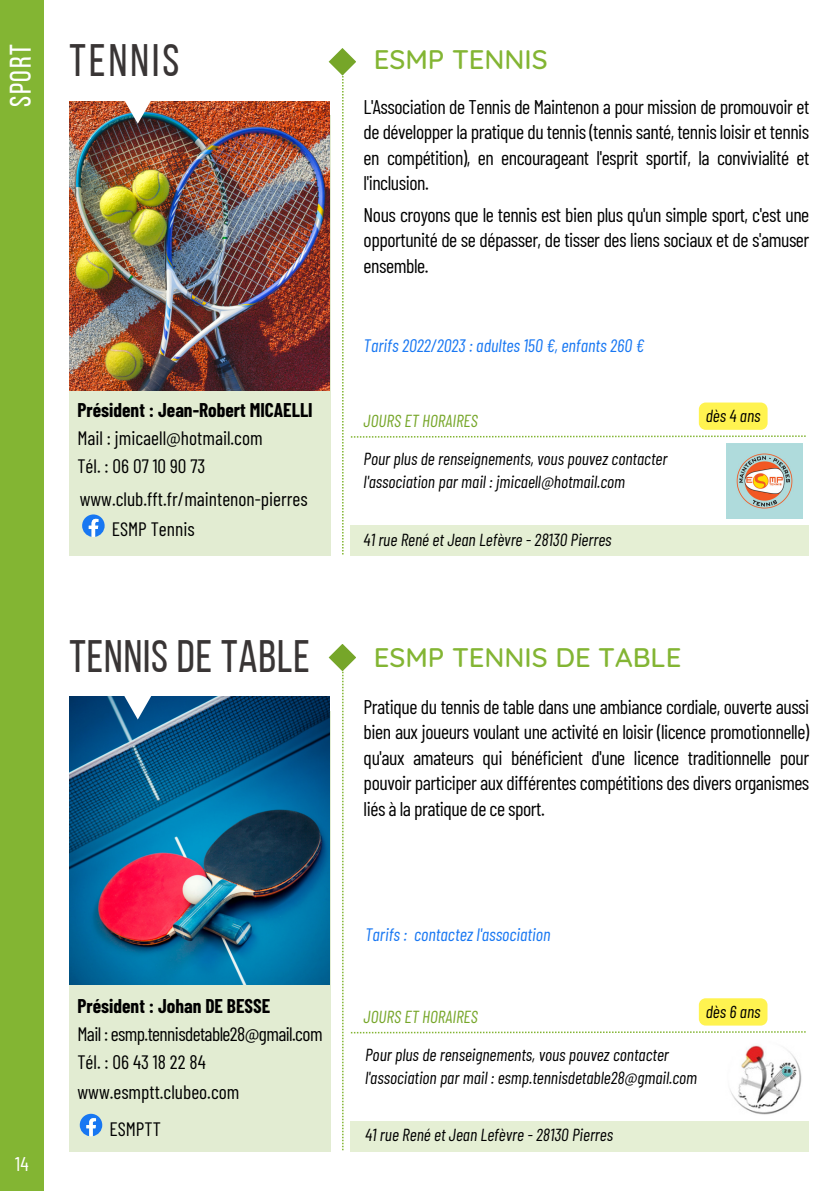
<style>
.page{position:relative;width:839px;height:1191px;background:#fff}
.page>*{position:absolute;margin:0;border:0;box-sizing:border-box;transform-origin:0 0}
.t1{font:45.4px "Bebas Neue";letter-spacing:.02em;color:#393535}
.t2{font:29.8px "Bebas Neue";letter-spacing:.06em;color:#fff}
.t3{font:500 27.4px "Quicksand";color:#83b533}
.t4{font:19.8px/25.6px "Barlow Condensed";letter-spacing:-.025em;color:#000;text-align:justify}
.t5{font:19.8px "Barlow Condensed";color:#fff}
.t6{font:19.4px "Barlow Condensed";color:#000}
.t7{font:700 19.4px "Barlow Condensed";color:#000}
.t8{font:19.4px "Barlow Condensed";letter-spacing:-.03em;color:#000}
.t9{font:italic 18px "Barlow Condensed";color:#1877f2}
.t10{font:italic 17.4px/23.2px "Barlow Condensed";color:#000}
.t11{font:italic 17.4px "Barlow Condensed";color:#76a629}
</style>
<div class="page">
<div style="left:0;top:0;width:44px;height:1191px;background:#83b533"></div>
<div style="left:351px;top:525px;width:457px;height:31px;background:#e5efd4"></div>
<div style="left:69px;top:116px;width:261px;height:440px;background:#e2ecd2"></div>
<img style="left:70px;top:101px;width:258px;height:290px">
<svg style="left:122px;top:101px;width:36px;height:40px"></svg>
<svg style="left:82px;top:514px;width:23px;height:23px"></svg>
<div style="left:351px;top:1121px;width:457px;height:30px;background:#e5efd4"></div>
<div style="left:69px;top:711px;width:261px;height:441px;background:#e2ecd2"></div>
<img style="left:70px;top:697px;width:258px;height:288px">
<svg style="left:122px;top:696px;width:36px;height:41px"></svg>
<svg style="left:80px;top:1114px;width:22px;height:22px"></svg>
<svg style="left:328px;top:48px;width:477px;height:506px"></svg>
<svg style="left:328px;top:644px;width:477px;height:506px"></svg>
<p class="t2" style="left:9px;top:107px;width:65px;rotate:-90deg">sport</p>
<p class="t1" style="left:70px;top:42px;width:111px">TENNIS</p>
<p class="t3" style="left:374px;top:42px;width:175px">ESMP TENNIS</p>
<p class="t4" style="left:363px;top:93px;width:447px">L'Association de Tennis de Maintenon a pour mission de promouvoir et de développer la pratique du tennis (tennis santé, tennis loisir et tennis en compétition), en encourageant l'esprit sportif, la convivialité et l'inclusion.</p>
<p class="t4" style="left:363px;top:201px;width:447px">Nous croyons que le tennis est bien plus qu'un simple sport, c'est une opportunité de se dépasser, de tisser des liens sociaux et de s'amuser ensemble.</p>
<p class="t7" style="left:77px;top:398px;width:237px">Président : Jean-Robert MICAELLI</p>
<p class="t6" style="left:77px;top:426px;width:187px">Mail : jmicaell@hotmail.com</p>
<p class="t6" style="left:77px;top:453px;width:130px">Tél. : 06 07 10 90 73</p>
<p class="t6" style="left:80px;top:486px;width:229px">www.club.fft.fr/maintenon-pierres</p>
<p class="t6" style="left:112px;top:517px;width:84px">ESMP Tennis</p>
<p class="t9" style="left:363px;top:334px;width:282px">Tarifs 2022/2023 : adultes 150 €, enfants 260 €</p>
<p class="t11" style="left:363px;top:410px;width:116px">JOURS ET HORAIRES</p>
<p class="t10" style="left:363px;top:446px;width:305px">Pour plus de renseignements, vous pouvez contacter l'association par mail : jmicaell@hotmail.com</p>
<p class="t10" style="left:363px;top:528px;width:249px">41 rue René et Jean Lefèvre - 28130 Pierres</p>
<p class="t10" style="left:705px;top:403px;width:56px">dès 4 ans</p>
<p class="t1" style="left:70px;top:638px;width:242px">TENNIS DE TABLE</p>
<p class="t3" style="left:374px;top:639px;width:309px">ESMP TENNIS DE TABLE</p>
<p class="t4" style="left:363px;top:693px;width:447px">Pratique du tennis de table dans une ambiance cordiale, ouverte aussi bien aux joueurs voulant une activité en loisir (licence promotionnelle) qu'aux amateurs qui bénéficient d'une licence traditionnelle pour pouvoir participer aux différentes compétitions des divers organismes liés à la pratique de ce sport.</p>
<p class="t5" style="left:15px;top:1151px;width:15px">14</p>
<p class="t7" style="left:77px;top:994px;width:194px">Président : Johan DE BESSE</p>
<p class="t8" style="left:77px;top:1021px;width:247px">Mail : esmp.tennisdetable28@gmail.com</p>
<p class="t6" style="left:77px;top:1049px;width:130px">Tél. : 06 43 18 22 84</p>
<p class="t6" style="left:77px;top:1080px;width:163px">www.esmptt.clubeo.com</p>
<p class="t6" style="left:109px;top:1116px;width:53px">ESMPTT</p>
<p class="t9" style="left:365px;top:923px;width:187px">Tarifs : contactez l'association</p>
<p class="t11" style="left:363px;top:1006px;width:116px">JOURS ET HORAIRES</p>
<p class="t10" style="left:705px;top:999px;width:56px">dès 6 ans</p>
<p class="t10" style="left:365px;top:1042px;width:333px">Pour plus de renseignements, vous pouvez contacter l'association par mail : esmp.tennisdetable28@gmail.com</p>
<p class="t10" style="left:365px;top:1122px;width:249px">41 rue René et Jean Lefèvre - 28130 Pierres</p>
</div>
